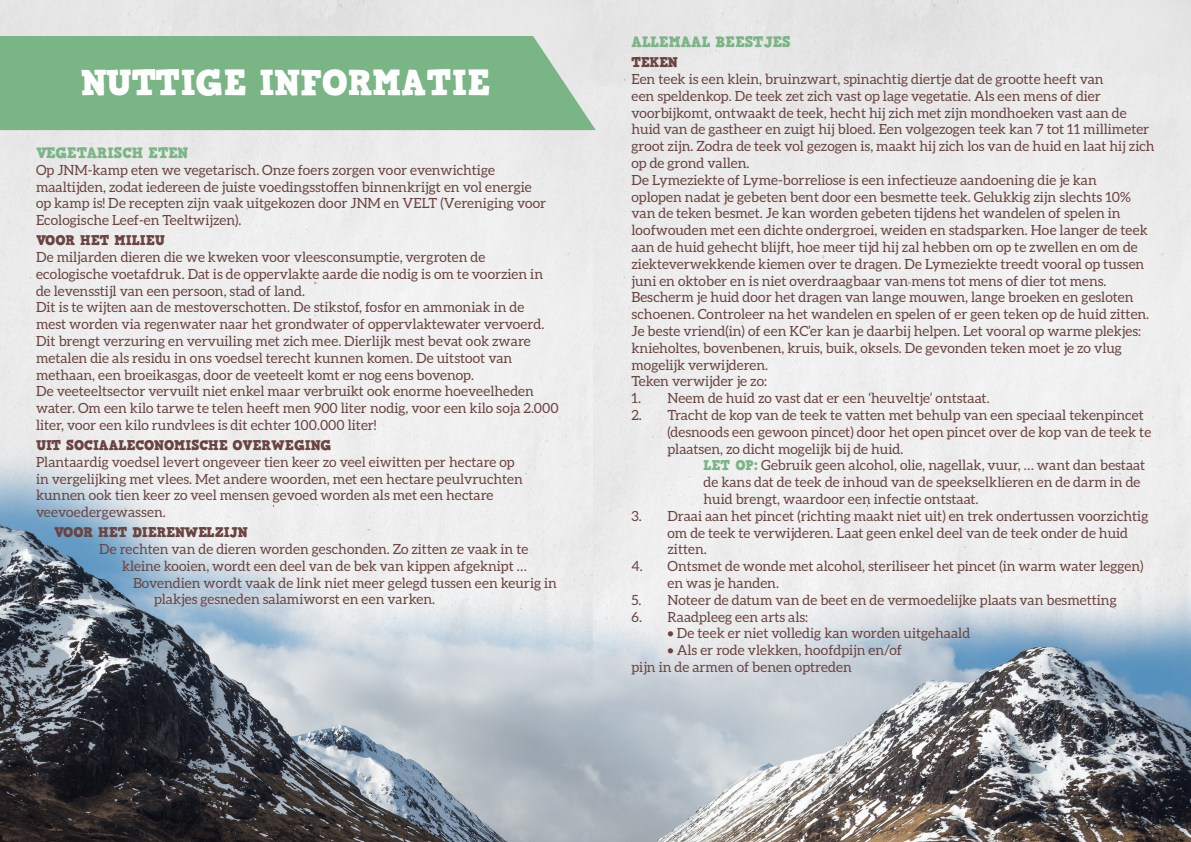
<style>
.page{position:relative;width:1191px;height:842px;background:#fff}
.page>*{position:absolute;margin:0;border:0;box-sizing:border-box;transform-origin:0 0}
.t1{font:36px "HVD Comic Serif Pro";letter-spacing:-.01em;color:#fff}
.t2{font:15px "HVD Comic Serif Pro";color:#7bb586}
.t3{font:14px/16.8px "Aleo";color:#6a4441}
.t4{font:14px "HVD Comic Serif Pro";color:#6a4441}
.s1{font-family:"HVD Comic Serif Pro";color:#7bb586}
</style>
<div class="page">
<img style="left:0;top:426px;width:1191px;height:416px">
<div style="left:0;top:36px;width:596px;height:94px;background:#7ab586"></div>
<p class="t1" style="left:81px;top:55px;width:410px">NUTTIGE INFORMATIE</p>
<p class="t2" style="left:36px;top:141px;width:154px">VEGETARISCH ETEN</p>
<p class="t3" style="left:36px;top:161px;width:512px">Op JNM-kamp eten we vegetarisch. Onze foers zorgen voor evenwichtige maaltijden, zodat iedereen de juiste voedingsstoffen binnenkrijgt en vol energie op kamp is! De recepten zijn vaak uitgekozen door JNM en VELT (Vereniging voor Ecologische Leef-en Teeltwijzen).</p>
<p class="t4" style="left:36px;top:229px;width:131px">VOOR HET MILIEU</p>
<p class="t3" style="left:36px;top:248px;width:508px">De miljarden dieren die we kweken voor vleesconsumptie, vergroten de ecologische voetafdruk. Dat is de oppervlakte aarde die nodig is om te voorzien in de levensstijl van een persoon, stad of land.</p>
<p class="t3" style="left:36px;top:299px;width:510px">Dit is te wijten aan de mestoverschotten. De stikstof, fosfor en ammoniak in de mest worden via regenwater naar het grondwater of oppervlaktewater vervoerd.<br>Dit brengt verzuring en vervuiling met zich mee. Dierlijk mest bevat ook zware metalen die als residu in ons voedsel terecht kunnen komen. De uitstoot van methaan, een broeikasgas, door de veeteelt komt er nog eens bovenop.</p>
<p class="t3" style="left:36px;top:383px;width:524px">De veeteeltsector vervuilt niet enkel maar verbruikt ook enorme hoeveelheden water. Om een kilo tarwe te telen heeft men 900 liter nodig, voor een kilo soja 2.000 liter, voor een kilo rundvlees is dit echter 100.000 liter!</p>
<p class="t4" style="left:36px;top:434px;width:297px">UIT SOCIAALECONOMISCHE OVERWEGING</p>
<p class="t3" style="left:36px;top:453px;width:488px">Plantaardig voedsel levert ongeveer tien keer zo veel eiwitten per hectare op in vergelijking met vlees. Met andere woorden, met een hectare peulvruchten kunnen ook tien keer zo veel mensen gevoed worden als met een hectare veevoedergewassen.</p>
<p class="t4" style="left:54px;top:521px;width:195px">VOOR HET DIERENWELZIJN</p>
<p class="t3" style="left:99px;top:540px;width:431px">De rechten van de dieren worden geschonden. Zo zitten ze vaak in te</p>
<p class="t3" style="left:122px;top:557px;width:406px">kleine kooien, wordt een deel van de bek van kippen afgeknipt …</p>
<p class="t3" style="left:133px;top:574px;width:425px">Bovendien wordt vaak de link niet meer gelegd tussen een keurig in</p>
<p class="t3" style="left:154px;top:591px;width:282px">plakjes gesneden salamiworst en een varken.</p>
<p class="t2" style="left:631px;top:30px;width:161px">ALLEMAAL BEESTJES</p>
<p class="t4" style="left:631px;top:51px;width:48px">TEKEN</p>
<p class="t3" style="left:631px;top:70px;width:524px">Een teek is een klein, bruinzwart, spinachtig diertje dat de grootte heeft van<br>een speldenkop. De teek zet zich vast op lage vegetatie. Als een mens of dier voorbijkomt, ontwaakt de teek, hecht hij zich met zijn mondhoeken vast aan de huid van de gastheer en zuigt hij bloed. Een volgezogen teek kan 7 tot 11 millimeter groot zijn. Zodra de teek vol gezogen is, maakt hij zich los van de huid en laat hij zich op de grond vallen.</p>
<p class="t3" style="left:631px;top:171px;width:518px">De Lymeziekte of Lyme-borreliose is een infectieuze aandoening die je kan oplopen nadat je gebeten bent door een besmette teek. Gelukkig zijn slechts 10% van de teken besmet. Je kan worden gebeten tijdens het wandelen of spelen in loofwouden met een dichte ondergroei, weiden en stadsparken. Hoe langer de teek aan de huid gehecht blijft, hoe meer tijd hij zal hebben om op te zwellen en om de ziekteverwekkende kiemen over te dragen. De Lymeziekte treedt vooral op tussen juni en oktober en is niet overdraagbaar van mens tot mens of dier tot mens.</p>
<p class="t3" style="left:631px;top:289px;width:519px">Bescherm je huid door het dragen van lange mouwen, lange broeken en gesloten schoenen. Controleer na het wandelen en spelen of er geen teken op de huid zitten.<br>Je beste vriend(in) of een KC’er kan je daarbij helpen. Let vooral op warme plekjes: knieholtes, bovenbenen, kruis, buik, oksels. De gevonden teken moet je zo vlug mogelijk verwijderen.</p>
<p class="t3" style="left:631px;top:373px;width:137px">Teken verwijder je zo:</p>
<p class="t3" style="left:631px;top:390px;width:360px">1. Neem de huid zo vast dat er een ‘heuveltje’ ontstaat.</p>
<p class="t3" style="left:667px;top:406px;width:485px;text-indent:-36px">2. Tracht de kop van de teek te vatten met behulp van een speciaal tekenpincet (desnoods een gewoon pincet) door het open pincet over de kop van de teek te plaatsen, zo dicht mogelijk bij de huid.</p>
<p class="t3" style="left:703px;top:457px;width:443px"><span class="s1">LET OP:</span> Gebruik geen alcohol, olie, nagellak, vuur, … want dan bestaat de kans dat de teek de inhoud van de speekselklieren en de darm in de huid brengt, waardoor een infectie ontstaat.</p>
<p class="t3" style="left:667px;top:507px;width:482px;text-indent:-36px">3. Draai aan het pincet (richting maakt niet uit) en trek ondertussen voorzichtig om de teek te verwijderen. Laat geen enkel deel van de teek onder de huid zitten.</p>
<p class="t3" style="left:667px;top:558px;width:477px;text-indent:-36px">4. Ontsmet de wonde met alcohol, steriliseer het pincet (in warm water leggen) en was je handen.</p>
<p class="t3" style="left:631px;top:591px;width:487px">5. Noteer de datum van de beet en de vermoedelijke plaats van besmetting</p>
<p class="t3" style="left:631px;top:608px;width:178px">6. Raadpleeg een arts als:</p>
<p class="t3" style="left:667px;top:625px;width:304px">• De teek er niet volledig kan worden uitgehaald</p>
<p class="t3" style="left:631px;top:642px;width:272px;text-indent:36px">• Als er rode vlekken, hoofdpijn en/of pijn in de armen of benen optreden</p>
</div>
